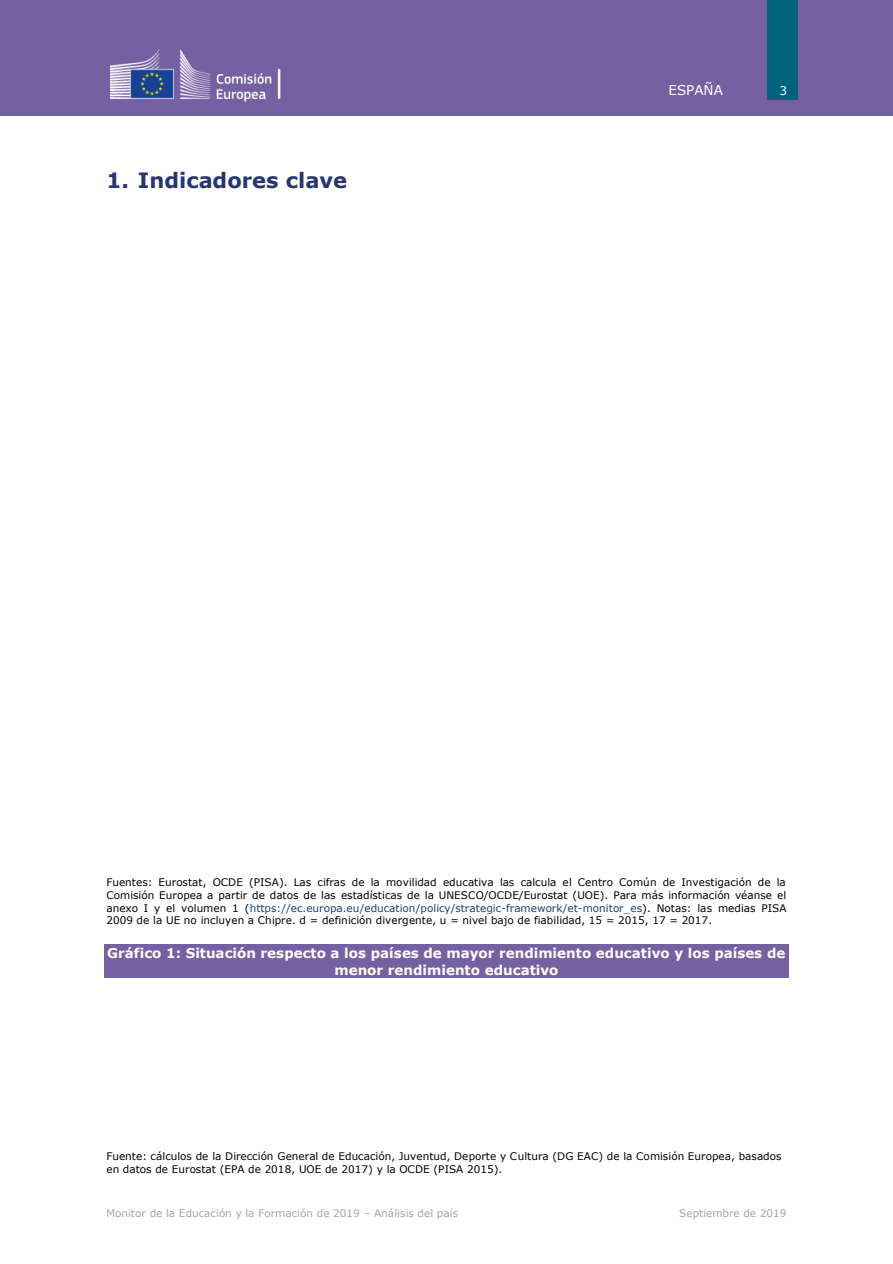
<style>
.page{position:relative;width:893px;height:1264px;background:#fff}
.page>*{position:absolute;margin:0;border:0;box-sizing:border-box;transform-origin:0 0}
.t1{font:700 21px "Verdana";color:#263673}
.t2{font:700 13.5px/16.4px "Verdana";color:#fff;text-align:center}
.t3{font:13.5px "Verdana";letter-spacing:-.005em;color:#fff}
.t4{font:12px "Verdana";color:#fff}
.t5{font:10.5px/12.8px "Verdana";letter-spacing:.005em;color:#000;text-align:justify}
.t6{font:10.5px "Verdana";color:#a6a6a6}
.s1{color:#1a3f7c}
</style>
<div class="page">
<div style="left:0;top:0;width:893px;height:116px;background:#7561a2"></div>
<div style="left:767px;top:0;width:31px;height:99px;background:#00637e"></div>
<img style="left:111px;top:49px;width:169px;height:52px">
<div style="left:104px;top:944px;width:685px;height:16px;background:#7561a2"></div>
<div style="left:104px;top:960px;width:685px;height:17px;background:#7561a2"></div>
<h1 class="t1" style="left:106px;top:167px;width:242px">1. Indicadores clave</h1>
<p class="t3" style="left:669px;top:81px;width:56px">ESPAÑA</p>
<p class="t4" style="left:779px;top:82px;width:9px">3</p>
<p class="t5" style="left:106px;top:875px;width:682px">Fuentes: Eurostat, OCDE (PISA). Las cifras de la movilidad educativa las calcula el Centro Común de Investigación de la Comisión Europea a partir de datos de las estadísticas de la UNESCO/OCDE/Eurostat (UOE). Para más información véanse el anexo I y el volumen 1 (<span class="s1">https://ec.europa.eu/education/policy/strategic-framework/et-monitor_es</span>). Notas: las medias PISA 2009 de la UE no incluyen a Chipre. d = definición divergente, u = nivel bajo de fiabilidad, 15 = 2015, 17 = 2017.</p>
<p class="t2" style="left:107px;top:944px;width:680px">Gráfico 1: Situación respecto a los países de mayor rendimiento educativo y los países de menor rendimiento educativo</p>
<p class="t5" style="left:106px;top:1149px;width:677px">Fuente: cálculos de la Dirección General de Educación, Juventud, Deporte y Cultura (DG EAC) de la Comisión Europea, basados en datos de Eurostat (EPA de 2018, UOE de 2017) y la OCDE (PISA 2015).</p>
<p class="t6" style="left:106px;top:1206px;width:353px">Monitor de la Educación y la Formación de 2019 – Análisis del país</p>
<p class="t6" style="left:679px;top:1206px;width:109px">Septiembre de 2019</p>
</div>
